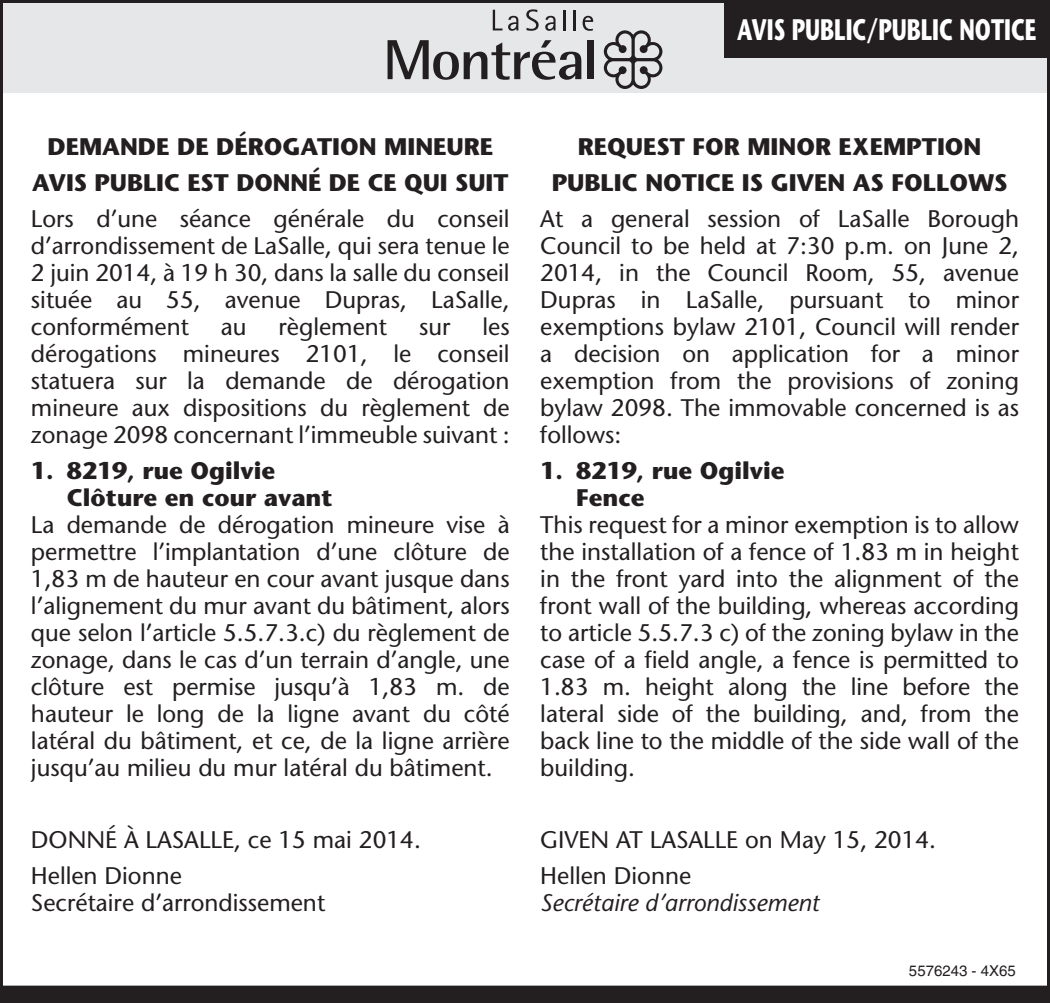
<style>
.page{position:relative;width:1050px;height:1003px;background:#fff}
.page>*{position:absolute;margin:0;border:0;box-sizing:border-box;transform-origin:0 0}
.t1{font:700 29.7px "Stone Sans";color:#fff;scale:.7 1}
.t2{font:24px/27px "Stone Sans";color:#231f20;text-align:justify}
.t3{font:700 24px/27px "Stone Sans";color:#231f20}
.t4{font:italic 24px "Stone Sans";color:#231f20}
.t5{font:15px "Helvetica";color:#231f20}
</style>
<div class="page">
<div style="left:0;top:0;width:1050px;height:93px;background:#e6e7e9"></div>
<svg style="left:493px;top:10px;width:25px;height:21px"></svg>
<svg style="left:526px;top:9px;width:13px;height:22px"></svg>
<svg style="left:545px;top:16px;width:11px;height:15px"></svg>
<hr style="left:563px;top:10px;width:2px;height:20px;background:#231f20">
<hr style="left:574px;top:10px;width:2px;height:20px;background:#231f20">
<svg style="left:583px;top:16px;width:10px;height:15px"></svg>
<svg style="left:388px;top:40px;width:193px;height:40px"></svg>
<div style="left:588px;top:40px;width:6px;height:39px;background:#231f20"></div>
<svg style="left:604px;top:30px;width:58px;height:59px"></svg>
<div style="left:724px;top:0;width:326px;height:57px;background:#231f20"></div>
<div style="left:0;top:986px;width:1050px;height:15px;background:#231f20"></div>
<p class="t1" style="left:737px;top:11px;width:220px">Avis public/PUBLIC</p>
<p class="t1" style="left:959px;top:11px;width:111px">NOTICE</p>
<p class="t3" style="left:32px;top:128px;width:463px;line-height:36px;text-indent:15px">DEMANDE DE DÉROGATION MINEURE<br>AVIS</p>
<p class="t3" style="left:95px;top:168px;width:15px">PUBLIC</p>
<p class="t3" style="left:187px;top:168px;width:323px">EST DONNÉ DE CE QUI SUIT</p>
<p class="t2" style="left:31px;top:205px;width:480px">Lors d’une séance générale du conseil d’arrondissement de LaSalle, qui sera tenue le 2 juin 2014, à 19 h 30, dans la salle du conseil située au 55, avenue Dupras, LaSalle, conformément</p>
<p class="t2" style="left:221px;top:313px;width:27px">au</p>
<p class="t2" style="left:279px;top:313px;width:110px">règlement</p>
<p class="t2" style="left:419px;top:313px;width:33px">sur</p>
<p class="t2" style="left:31px;top:313px;width:480px;text-indent:452px">les dérogations mineures 2101, le conseil statuera sur la demande de dérogation mineure aux dispositions du règlement de zonage 2098 concernant l’immeuble suivant :</p>
<p class="t3" style="left:31px;top:456px;width:246px">1. 8219, rue Ogilvie<br>C</p>
<p class="t3" style="left:83px;top:483px;width:251px">lôture en cour avant</p>
<p class="t2" style="left:31px;top:511px;width:480px">La demande de dérogation mineure vise à permettre l’implantation d’une clôture de 1,83 m de hauteur en cour avant jusque dans l’alignement du mur avant du bâtiment, alors que selon l’article 5.5.7.3.c) du règlement de zonage, dans le cas d’un terrain d’angle, une clôture est permise jusqu’à 1,83 m. de hauteur le long de la ligne avant du côté latéral du bâtiment, et ce, de la ligne arrière jusqu’au milieu du mur latéral du bâtiment.</p>
<p class="t2" style="left:31px;top:821px;width:391px;line-height:36px">DONNÉ À LASALLE, ce 15 mai 2014.<br>Hellen Dionne</p>
<p class="t2" style="left:31px;top:889px;width:296px">Secrétaire d’arrondissement</p>
<p class="t3" style="left:578px;top:132px;width:219px">Request for minor</p>
<p class="t3" style="left:839px;top:132px;width:125px">exem ption</p>
<p class="t3" style="left:552px;top:168px;width:15px">PUBLIC</p>
<p class="t3" style="left:645px;top:168px;width:362px">NOTICE IS GIVEN AS FOLLOWS</p>
<p class="t2" style="left:540px;top:205px;width:480px">At a general session of LaSalle Borough Council to be held at 7:30 p.m. on June 2, 2014, in the Council Room, 55, avenue Dupras in LaSalle, pursuant to minor exemptions bylaw 2101, Council will render a decision on application for a minor exemption from the provisions of zoning bylaw 2098. The immovable concerned is as follows:</p>
<p class="t3" style="left:540px;top:456px;width:246px">1. 8219, rue Ogilvie<br>Fence</p>
<p class="t2" style="left:540px;top:511px;width:480px">This request for a minor exemption is to allow the installation of a fence of 1.83 m in height in the front yard into the alignment of the front wall of the building, whereas according to article 5.5.7.3 c) of the zoning bylaw in the case of a field angle, a fence is permitted to 1.83 m. height along the line before the lateral side of the building, and, from the back line to the middle of the side wall of the building.</p>
<p class="t2" style="left:540px;top:821px;width:397px;line-height:36px">GIVEN AT LASALLE on May 15, 2014.<br>Hellen Dionne</p>
<p class="t4" style="left:540px;top:888px;width:281px">Secrétaire d’arrondissement</p>
<p class="t5" style="left:909px;top:962px;width:108px">5576243 - 4X65</p>
</div>
